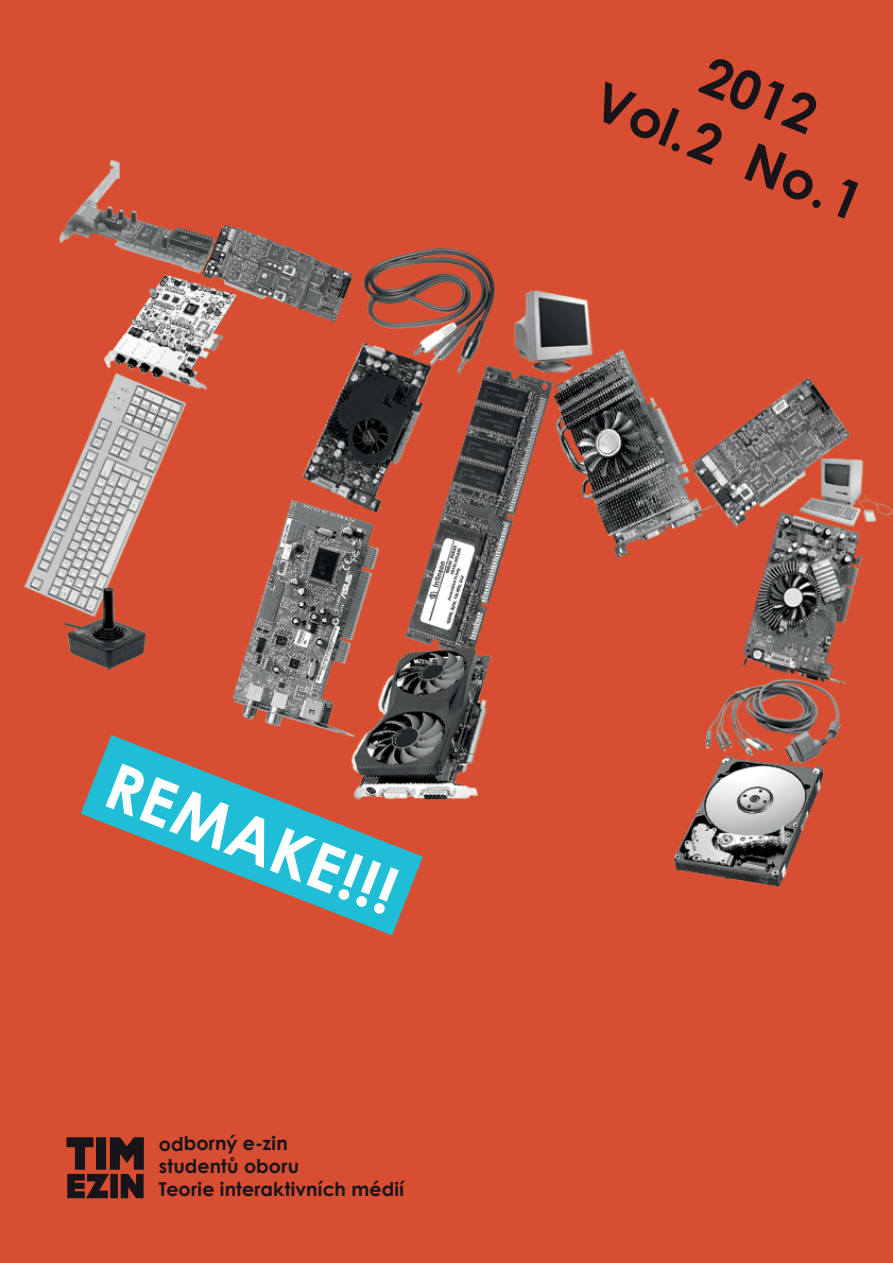
<style>
.page{position:relative;width:893px;height:1263px;background:#fff}
.page>*{position:absolute;margin:0;border:0;box-sizing:border-box;transform-origin:0 0}
.t1{font:700 63.6px "Century Gothic";color:#fff}
.t2{font:700 53.1px/63.8px "Century Gothic";color:#18151a;text-align:center}
.t3{font:700 19.05px/22.8px "Century Gothic";letter-spacing:.005em;color:#18151a}
</style>
<div class="page">
<img style="left:0;top:0;width:893px;height:1263px">
<svg style="left:81px;top:735px;width:342px;height:200px;background:#847d79"></svg>
<svg style="left:66px;top:1137px;width:78px;height:61px;background:#5a2822"></svg>
<p class="t2" style="left:634px;top:7px;width:286px;rotate:22deg">2012<br>Vol. 2 No. 1</p>
<p class="t1" style="left:125px;top:738px;width:308px;rotate:21deg">REMAKE!!!</p>
<p class="t3" style="left:159px;top:1131px;width:247px">odborný e-zin<br>studentů oboru<br>Teorie interaktivních médií</p>
</div>
